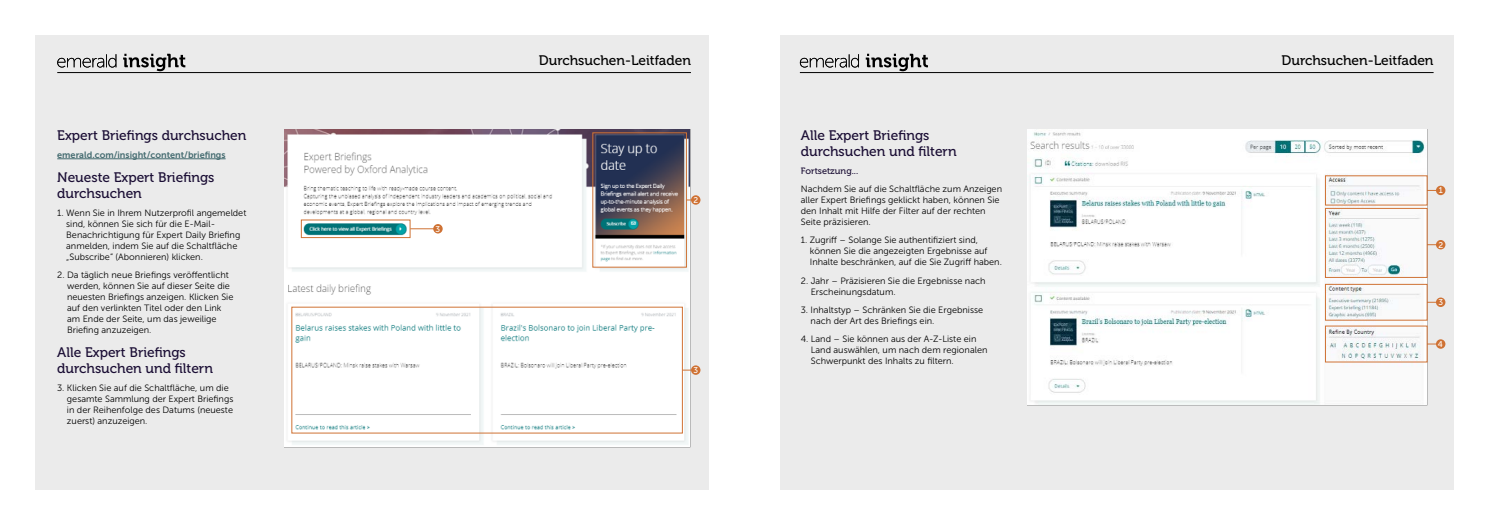
<style>
.page{position:relative;width:1489px;height:525px;background:#fff}
.page>*{position:absolute;margin:0;border:0;box-sizing:border-box;transform-origin:0 0}
.t1{font:13.75px/16.5px "Museo 500";color:#1a0d34}
.t2{font:13.75px "Museo 500";color:#000}
.t3{font:9.12px/11px "Museo Sans 300";color:#000}
.t4{font:9.12px "Museo Sans 700";color:#446b70}
.t5{font:9.12px "Museo 500";color:#1a0d34}
.t6{font:8.38px "Museo Sans 500";color:#fff}
</style>
<div class="page">
<div style="left:35px;top:35px;width:674px;height:454px;background:#ebebeb"></div>
<div style="left:780px;top:35px;width:673px;height:454px;background:#ebebeb"></div>
<hr style="left:57px;top:72px;width:634px;height:1px;background:#000">
<hr style="left:799px;top:72px;width:634px;height:1px;background:#000">
<svg style="left:57px;top:54px;width:128px;height:17px"></svg>
<svg style="left:799px;top:54px;width:129px;height:17px"></svg>
<div style="left:1435px;top:186px;width:10px;height:9px;background:#cf7234;border-radius:50%"></div>
<div style="left:1435px;top:240px;width:10px;height:9px;background:#cf7234;border-radius:50%"></div>
<svg style="left:1435px;top:297px;width:10px;height:10px"></svg>
<div style="left:1435px;top:339px;width:10px;height:9px;background:#cf7234;border-radius:50%"></div>
<hr style="left:57px;top:158px;width:169px;height:1px;background:#446b70">
<img style="left:284px;top:129px;width:406px;height:318px">
<div style="left:301px;top:220px;width:109px;height:18px;border:1px solid #cf7234"></div>
<div style="left:592px;top:132px;width:94px;height:135px;border:1px solid #cf7234"></div>
<img style="left:1027px;top:129px;width:400px;height:276px">
<div style="left:1324px;top:208px;width:103px;height:69px;border:1px solid #cf7234"></div>
<div style="left:1324px;top:284px;width:103px;height:36px;border:1px solid #cf7234"></div>
<div style="left:691px;top:365px;width:9px;height:9px;background:#cf7234;border-radius:50%"></div>
<div style="left:691px;top:195px;width:9px;height:9px;background:#cf7234;border-radius:50%"></div>
<div style="left:433px;top:224px;width:9px;height:9px;background:#cf7234;border-radius:50%"></div>
<svg style="left:410px;top:228px;width:24px;height:1px"></svg>
<h1 class="t1" style="left:57px;top:127px;width:191px">Expert Briefings durchsuchen</h1>
<p class="t4" style="left:57px;top:149px;width:170px">emerald.com/insight/content/briefings</p>
<h1 class="t1" style="left:57px;top:169px;width:159px">Neueste Expert Briefings durchsuchen</h1>
<p class="t3" style="left:66px;top:207px;width:182px;text-indent:-9px">1. Wenn Sie in Ihrem Nutzerprofil angemeldet sind, können Sie sich für die E-Mail-Benachrichtigung für Expert Daily Briefing anmelden, indem Sie auf die Schaltfläche „Subscribe“ (Abonnieren) klicken.</p>
<p class="t3" style="left:67px;top:269px;width:168px;text-indent:-10px">2. Da täglich neue Briefings veröffentlicht werden, können Sie auf dieser Seite die neuesten Briefings anzeigen. Klicken Sie auf den verlinkten Titel oder den Link am Ende der Seite, um das jeweilige Briefing anzuzeigen.</p>
<h1 class="t1" style="left:57px;top:343px;width:157px">Alle Expert Briefings durchsuchen und filtern</h1>
<p class="t3" style="left:67px;top:382px;width:168px;text-indent:-10px">3. Klicken Sie auf die Schaltfläche, um die gesamte Sammlung der Expert Briefings in der Reihenfolge des Datums (neueste zuerst) anzuzeigen.</p>
<p class="t6" style="left:435px;top:224px;width:6px">3</p>
<h1 class="t2" style="left:539px;top:53px;width:154px">Durchsuchen-Leitfaden</h1>
<h1 class="t2" style="left:1281px;top:53px;width:154px">Durchsuchen-Leitfaden</h1>
<p class="t6" style="left:693px;top:195px;width:6px">2</p>
<p class="t6" style="left:693px;top:365px;width:6px">3</p>
<h1 class="t1" style="left:800px;top:127px;width:157px">Alle Expert Briefings durchsuchen und filtern</h1>
<p class="t5" style="left:800px;top:166px;width:59px">Fortsetzung...</p>
<p class="t3" style="left:800px;top:184px;width:203px">Nachdem Sie auf die Schaltfläche zum Anzeigen aller Expert Briefings geklickt haben, können Sie den Inhalt mit Hilfe der Filter auf der rechten Seite präzisieren.</p>
<p class="t3" style="left:809px;top:235px;width:194px;text-indent:-9px">1. Zugriff – Solange Sie authentifiziert sind, können Sie die angezeigten Ergebnisse auf<br>Inhalte beschränken, auf die Sie Zugriff haben.</p>
<p class="t3" style="left:810px;top:275px;width:176px;text-indent:-10px">2. Jahr – Präzisieren Sie die Ergebnisse nach<br>Erscheinungsdatum.</p>
<p class="t3" style="left:810px;top:304px;width:174px;text-indent:-10px">3. Inhaltstyp – Schränken Sie die Ergebnisse nach der Art des Briefings ein.</p>
<p class="t3" style="left:810px;top:333px;width:178px;text-indent:-10px">4. Land – Sie können aus der A-Z-Liste ein<br>Land auswählen, um nach dem regionalen<br>Schwerpunkt des Inhalts zu filtern.</p>
<p class="t6" style="left:1438px;top:186px;width:6px">1</p>
<p class="t6" style="left:1438px;top:240px;width:6px">2</p>
<p class="t6" style="left:1438px;top:297px;width:6px">3</p>
<p class="t6" style="left:1437px;top:339px;width:7px">4</p>
</div>
